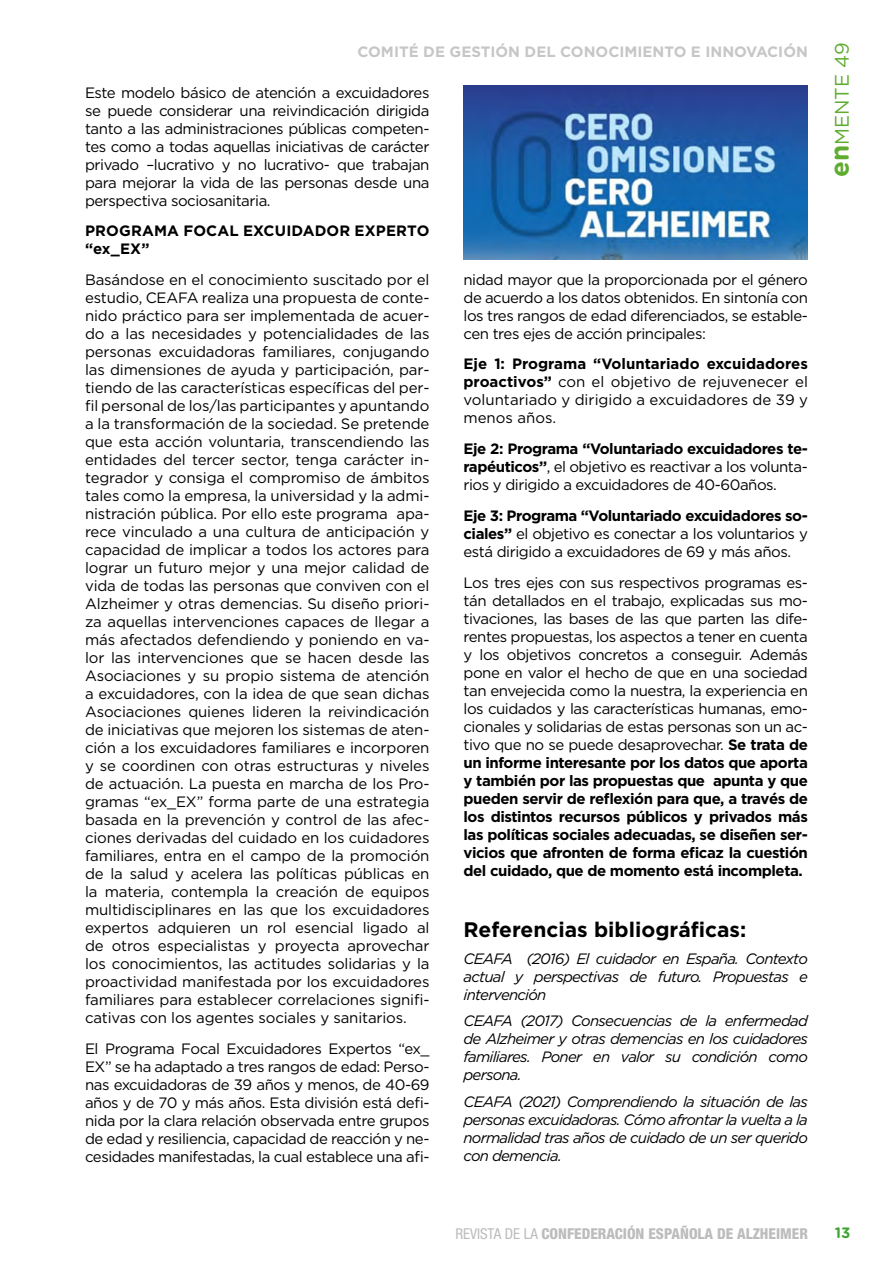
<style>
.page{position:relative;width:893px;height:1263px;background:#fff}
.page>*{position:absolute;margin:0;border:0;box-sizing:border-box;transform-origin:0 0}
.t1{font:700 21px "Gotham";color:#000}
.t2{font:19.5px "Gotham";color:#60ac30}
.t3{font:15px/18px "Gotham";letter-spacing:-.03em;color:#000;text-align:justify}
.t4{font:italic 15px/18px "Gotham";letter-spacing:-.05em;color:#000;text-align:justify}
.t5{font:800 condensed 15px "Helvetica Neue LT Std";color:#bcbcbc}
.t6{font:700 15px "Gotham";color:#c6c6c6}
.t7{font:700 15px/18px "Gotham";letter-spacing:.01em;color:#000}
.t8{font:700 15px "Gotham Rounded";color:#3fa535}
.s1{font-weight:700}
.s2{font-weight:400}
.s3{font-family:"Gotham Rounded";font-weight:700;font-size:25.95px}
</style>
<div class="page">
<img style="left:463px;top:85px;width:345px;height:174px">
<p class="t6" style="left:357px;top:43px;width:452px">COMITÉ DE GESTIÓN DEL CONOCIMIENTO E INNOVACIÓN</p>
<p class="t3" style="left:85px;top:83px;width:346px">Este modelo básico de atención a excuidadores se puede considerar una reivindicación dirigida tanto a las administraciones públicas competen&shy;tes como a todas aquellas iniciativas de carácter privado –lucrativo y no lucrativo- que trabajan para mejorar la vida de las personas desde una perspectiva sociosanitaria.</p>
<p class="t7" style="left:85px;top:222px;width:346px">PROGRAMA FOCAL EXCUIDADOR EXPERTO “ex_EX”</p>
<p class="t3" style="left:85px;top:271px;width:346px">Basándose en el conocimiento suscitado por el estudio, CEAFA realiza una propuesta de conte&shy;nido práctico para ser implementada de acuer&shy;do a las necesidades y potencialidades de las personas excuidadoras familiares, conjugando las dimensiones de ayuda y participación, par&shy;tiendo de las características específicas del per&shy;fil personal de los/las participantes y apuntando a la transformación de la sociedad. Se pretende que esta acción voluntaria, transcendiendo las entidades del tercer sector, tenga carácter in&shy;tegrador y consiga el compromiso de ámbitos tales como la empresa, la universidad y la admi&shy;nistración pública. Por ello este programa apa&shy;rece vinculado a una cultura de anticipación y capacidad de implicar a todos los actores para lograr un futuro mejor y una mejor calidad de vida de todas las personas que conviven con el Alzheimer y otras demencias. Su diseño priori&shy;za aquellas intervenciones capaces de llegar a más afectados defendiendo y poniendo en va&shy;lor las intervenciones que se hacen desde las Asociaciones y su propio sistema de atención a excuidadores, con la idea de que sean dichas Asociaciones quienes lideren la reivindicación de iniciativas que mejoren los sistemas de aten&shy;ción a los excuidadores familiares e incorporen y se coordinen con otras estructuras y niveles de actuación. La puesta en marcha de los Pro&shy;gramas “ex_EX” forma parte de una estrategia basada en la prevención y control de las afec&shy;ciones derivadas del cuidado en los cuidadores familiares, entra en el campo de la promoción de la salud y acelera las políticas públicas en la materia, contempla la creación de equipos multidisciplinares en las que los excuidadores expertos adquieren un rol esencial ligado al de otros especialistas y proyecta aprovechar los conocimientos, las actitudes solidarias y la proactividad manifestada por los excuidadores familiares para establecer correlaciones signifi&shy;cativas con los agentes sociales y sanitarios.</p>
<p class="t3" style="left:85px;top:1039px;width:346px">El Programa Focal Excuidadores Expertos “ex_ EX” se ha adaptado a tres rangos de edad: Perso&shy;nas excuidadoras de 39 años y menos, de 40-69 años y de 70 y más años. Esta división está defi&shy;nida por la clara relación observada entre grupos de edad y resiliencia, capacidad de reacción y ne&shy;cesidades manifestadas, la cual establece una afi-</p>
<p class="t3" style="left:463px;top:270px;width:346px">nidad mayor que la proporcionada por el género de acuerdo a los datos obtenidos. En sintonía con los tres rangos de edad diferenciados, se estable&shy;cen tres ejes de acción principales:</p>
<p class="t3" style="left:463px;top:355px;width:346px"><span class="s1">Eje 1: Programa “Voluntariado excuidadores proactivos”</span> con el objetivo de rejuvenecer el voluntariado y dirigido a excuidadores de 39 y menos años.</p>
<p class="t3" style="left:463px;top:440px;width:346px"><span class="s1">Eje 2: Programa “Voluntariado excuidadores te&shy;rapéuticos”</span>, el objetivo es reactivar a los volunta&shy;rios y dirigido a excuidadores de 40-60años.</p>
<p class="t3" style="left:463px;top:506px;width:346px"><span class="s1">Eje 3: Programa “Voluntariado excuidadores so&shy;ciales”</span> el objetivo es conectar a los voluntarios y está dirigido a excuidadores de 69 y más años.</p>
<p class="t3" style="left:463px;top:573px;width:346px">Los tres ejes con sus respectivos programas es&shy;tán detallados en el trabajo, explicadas sus mo&shy;tivaciones, las bases de las que parten las dife&shy;rentes propuestas, los aspectos a tener en cuenta y los objetivos concretos a conseguir. Además pone en valor el hecho de que en una sociedad tan envejecida como la nuestra, la experiencia en los cuidados y las características humanas, emo&shy;cionales y solidarias de estas personas son un ac&shy;tivo que no se puede desaprovechar. <span class="s1">Se trata de un informe interesante por los datos que aporta y también por las propuestas que apunta y que pueden servir de reflexión para que, a través de los distintos recursos públicos y privados más las políticas sociales adecuadas, se diseñen ser&shy;vicios que afronten de forma eficaz la cuestión del cuidado, que de momento está incompleta.</span></p>
<h1 class="t1" style="left:463px;top:918px;width:284px">Referencias bibliográficas:</h1>
<p class="t4" style="left:463px;top:949px;width:346px">CEAFA (2016) El cuidador en España. Contexto actual y perspectivas de futuro. Propuestas e intervención</p>
<p class="t4" style="left:463px;top:1012px;width:346px">CEAFA (2017) Consecuencias de la enfermedad de Alzheimer y otras demencias en los cuidadores familiares. Poner en valor su condición como persona.</p>
<p class="t4" style="left:463px;top:1092px;width:346px">CEAFA (2021) Comprendiendo la situación de las personas excuidadoras. Cómo afrontar la vuelta a la normalidad tras años de cuidado de un ser querido con demencia.</p>
<p class="t5" style="left:455px;top:1224px;width:354px"><span class="s2">REVISTA DE LA</span> CONFEDERACIÓN ESPAÑOLA DE ALZHEIMER</p>
<h2 class="t2" style="left:831px;top:177px;width:136px;rotate:-90deg"><span class="s3">en</span>MENTE 49</h2>
<p class="t8" style="left:835px;top:1222px;width:17px">13</p>
</div>
